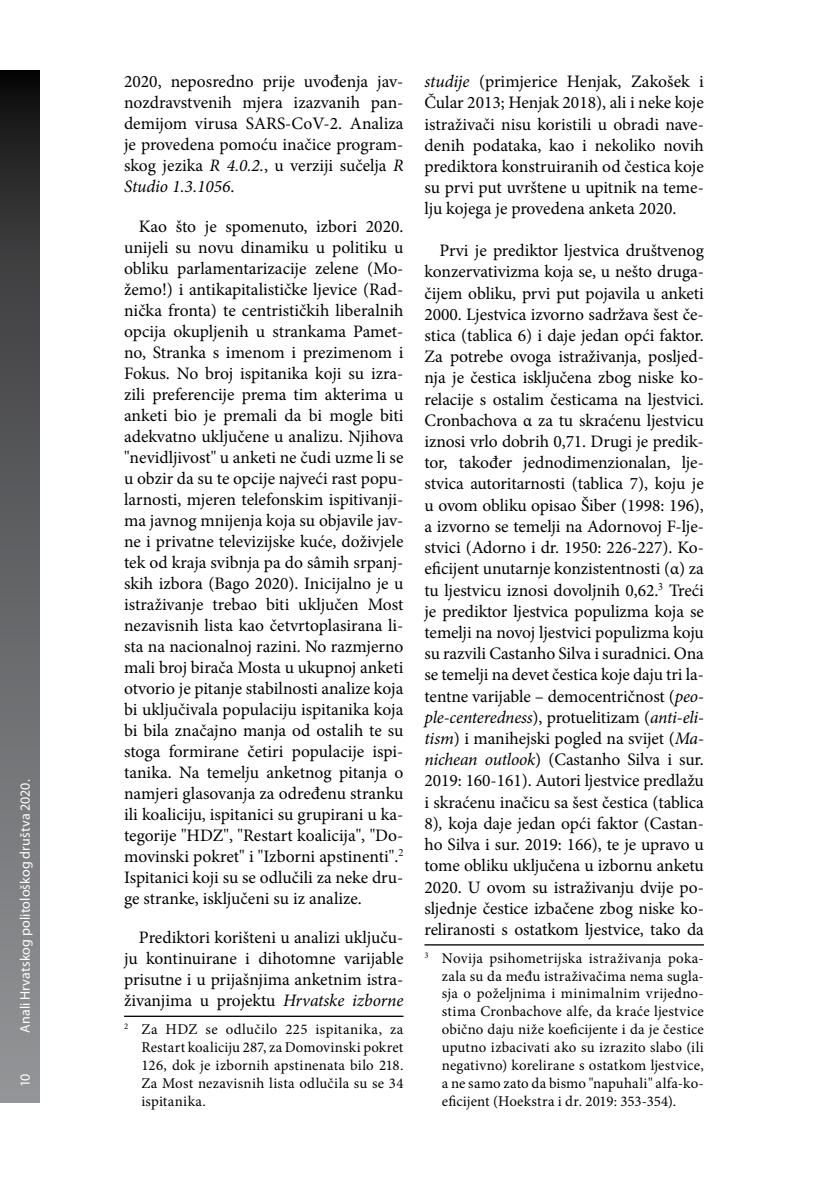
<style>
.page{position:relative;width:828px;height:1180px;background:#fff}
.page>*{position:absolute;margin:0;border:0;box-sizing:border-box;transform-origin:0 0}
.t1{font:17.5px/21px "Minion Pro";letter-spacing:-.005em;color:#000;text-align:justify}
.t2{font:14.88px/17.8px "Minion Pro";letter-spacing:.015em;color:#000;text-align:justify}
.t3{font:14px "Myriad Pro";letter-spacing:.01em;color:#fff}
.s1{font-style:italic}
</style>
<div class="page">
<svg style="left:0;top:70px;width:40px;height:1032px;background:#5e5f61"></svg>
<hr style="left:124px;top:1015px;width:279px;height:2px;background:#000">
<hr style="left:424px;top:944px;width:280px;height:1px;background:#000">
<p class="t3" style="left:16px;top:1087px;width:309px;rotate:-90deg">10 Anali Hrvatskog politološkog društva 2020.</p>
<p class="t1" style="left:124px;top:71px;width:281px">2020, neposredno prije uvođenja jav&shy;nozdravstvenih mjera izazvanih pan&shy;demijom virusa SARS-CoV-2. Analiza je provedena pomoću inačice program&shy;skog jezika <span class="s1">R 4.0.2.</span>, u verziji sučelja <span class="s1">R Studio 1.3.1056</span>.</p>
<p class="t1" style="left:124px;top:216px;width:281px;text-indent:15px">Kao što je spomenuto, izbori 2020. unijeli su novu dinamiku u politiku u obliku parlamentarizacije zelene (Mo&shy;žemo!) i antikapitalističke ljevice (Rad&shy;nička fronta) te centrističkih liberalnih opcija okupljenih u strankama Pamet&shy;no, Stranka s imenom i prezimenom i Fokus. No broj ispitanika koji su izra&shy;zili preferencije prema tim akterima u anketi bio je premali da bi mogle biti adekvatno uključene u analizu. Njihova "nevidljivost" u anketi ne čudi uzme li se u obzir da su te opcije najveći rast popu&shy;larnosti, mjeren telefonskim ispitivanji&shy;ma javnog mnijenja koja su objavile jav&shy;ne i privatne televizijske kuće, doživjele tek od kraja svibnja pa do sâmih srpanj&shy;skih izbora (Bago 2020). Inicijalno je u istraživanje trebao biti uključen Most nezavisnih lista kao četvrtoplasirana li&shy;sta na nacionalnoj razini. No razmjerno mali broj birača Mosta u ukupnoj anketi otvorio je pitanje stabilnosti analize koja bi uključivala populaciju ispitanika koja bi bila značajno manja od ostalih te su stoga formirane četiri populacije ispi&shy;tanika. Na temelju anketnog pitanja o namjeri glasovanja za određenu stranku ili koaliciju, ispitanici su grupirani u ka&shy;tegorije "HDZ", "Restart koalicija", "Do&shy;movinski pokret" i "Izborni apstinenti".<sup>2<br></sup>Ispitanici koji su se odlučili za neke dru&shy;ge stranke, isključeni su iz analize.</p>
<p class="t1" style="left:124px;top:927px;width:281px;text-indent:15px">Prediktori korišteni u analizi uključu&shy;ju kontinuirane i dihotomne varijable prisutne i u prijašnjima anketnim istra&shy;živanjima u projektu <span class="s1">Hrvatske izborne</span></p>
<p class="t2" style="left:141px;top:1020px;width:263px;text-indent:-17px"><sup>2</sup> Za HDZ se odlučilo 225 ispitanika, za Restart koaliciju 287, za Domovinski pokret 126, dok je izbornih apstinenata bilo 218.<br>Za Most nezavisnih lista odlučila su se 34 ispitanika.</p>
<p class="t1" style="left:424px;top:71px;width:281px"><span class="s1">studije</span> (primjerice Henjak, Zakošek i Čular 2013; Henjak 2018), ali i neke koje istraživači nisu koristili u obradi nave&shy;denih podataka, kao i nekoliko novih prediktora konstruiranih od čestica koje su prvi put uvrštene u upitnik na teme&shy;lju kojega je provedena anketa 2020.</p>
<p class="t1" style="left:424px;top:240px;width:281px;text-indent:15px">Prvi je prediktor ljestvica društvenog konzervativizma koja se, u nešto druga&shy;čijem obliku, prvi put pojavila u anketi 2000. Ljestvica izvorno sadržava šest če&shy;stica (tablica 6) i daje jedan opći faktor.<br>Za potrebe ovoga istraživanja, posljed&shy;nja je čestica isključena zbog niske ko&shy;relacije s ostalim česticama na ljestvici.<br>Cronbachova α za tu skraćenu ljestvicu iznosi vrlo dobrih 0,71. Drugi je predik&shy;tor, također jednodimenzionalan, lje&shy;stvica autoritarnosti (tablica 7), koju je u ovom obliku opisao Šiber (1998: 196), a izvorno se temelji na Adornovoj F-lje&shy;stvici (Adorno i dr. 1950: 226-227). Ko&shy;eficijent unutarnje konzistentnosti (α) za tu ljestvicu iznosi dovoljnih 0,62.<sup>3</sup> Treći je prediktor ljestvica populizma koja se temelji na novoj ljestvici populizma koju su razvili Castanho Silva i suradnici. Ona se temelji na devet čestica koje daju tri la&shy;tentne varijable – democentričnost (<span class="s1">peo&shy;ple-centeredness</span>), protuelitizam (<span class="s1">anti-eli&shy;tism</span>) i manihejski pogled na svijet (<span class="s1">Ma&shy;nichean outlook</span>) (Castanho Silva i sur.<br>2019: 160-161). Autori ljestvice predlažu i skraćenu inačicu sa šest čestica (tablica 8)<span class="s1">,</span> koja daje jedan opći faktor (Castan&shy;ho Silva i sur. 2019: 166), te je upravo u tome obliku uključena u izbornu anketu 2020. U ovom su istraživanju dvije po&shy;sljednje čestice izbačene zbog niske ko&shy;reliranosti s ostatkom ljestvice, tako da</p>
<p class="t2" style="left:442px;top:949px;width:263px;text-indent:-17px"><sup>3</sup> Novija psihometrijska istraživanja poka&shy;zala su da među istraživačima nema sugla&shy;sja o poželjnima i minimalnim vrijedno&shy;stima Cronbachove alfe, da kraće ljestvice obično daju niže koeficijente i da je čestice uputno izbacivati ako su izrazito slabo (ili negativno) korelirane s ostatkom ljestvice, a ne samo zato da bismo "napuhali" alfa-ko&shy;eficijent (Hoekstra i dr. 2019: 353-354).</p>
</div>
